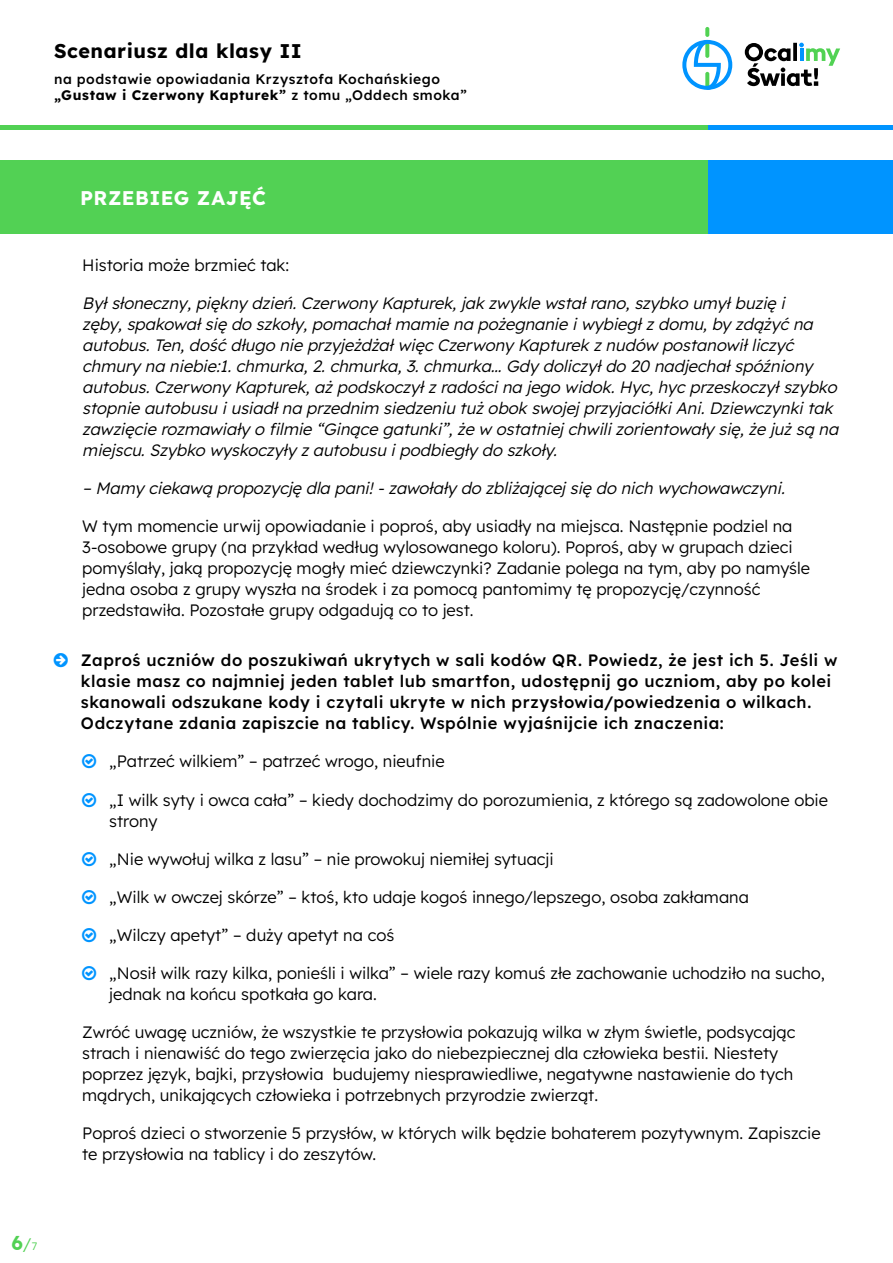
<style>
.page{position:relative;width:893px;height:1263px;background:#fff}
.page>*{position:absolute;margin:0;border:0;box-sizing:border-box;transform-origin:0 0}
.t1{font:700 19.8px "Lexend";letter-spacing:.03em;color:#000}
.t2{font:700 19.8px "Lexend";letter-spacing:.02em;color:#fff}
.t3{font:700 19.8px "Lexend";color:#52d154}
.t4{font:300 16.5px/21px "Lexend";color:#000}
.t5{font:italic 300 16.5px/21px "Lexend";color:#000}
.t6{font:500 16.5px/21px "Lexend";letter-spacing:.03em;color:#000}
.t7{font:500 13.8px/16.5px "Lexend";letter-spacing:.04em;color:#000}
.s1{font-weight:700}
.s2{font-weight:300;font-size:16.8px}
.s3{font-weight:300;font-size:10.8px}
</style>
<div class="page">
<div style="left:0;top:125px;width:893px;height:5px;background:#52d154"></div>
<div style="left:708px;top:125px;width:185px;height:5px;background:#0094ff"></div>
<svg style="left:705px;top:27px;width:4px;height:10px"></svg>
<svg style="left:682px;top:40px;width:50px;height:50px"></svg>
<svg style="left:745px;top:43px;width:95px;height:43px"></svg>
<div style="left:0;top:160px;width:893px;height:74px;background:#52d154"></div>
<div style="left:708px;top:160px;width:185px;height:74px;background:#0094ff"></div>
<p class="t1" style="left:54px;top:37px;width:249px">Scenariusz dla klasy II</p>
<p class="t7" style="left:54px;top:70px;width:414px">na podstawie opowiadania Krzysztofa Kochańskiego <span class="s1">„Gustaw i Czerwony Kapturek”</span> z tomu „Oddech smoka”</p>
<p class="t3" style="left:11px;top:1228px;width:27px">6<span class="s2">/</span><span class="s3">7</span></p>
<p class="t2" style="left:80px;top:184px;width:187px">PRZEBIEG ZAJĘĆ</p>
<p class="t4" style="left:82px;top:253px;width:208px">Historia może brzmieć tak:</p>
<p class="t5" style="left:82px;top:291px;width:762px">Byłsłoneczny,piękny dzień.Czerwony Kapturek,jak zwykle wstałrano,szybko umyłbuzię i zęby,spakowałsię do szkoły,pomachałmamie na pożegnanie iwybiegłzdomu,by zdążyć na autobus.Ten,dość długo nie przyjeżdżałwięc Czerwony Kapturek znudów postanowiłliczyć chmury na niebie:1.chmurka,2.chmurka,3.chmurka… Gdy doliczyłdo 20 nadjechałspóźniony autobus.Czerwony Kapturek,ażpodskoczyłzradościna jego widok.Hyc,hyc przeskoczyłszybko stopnie autobusu iusiadłna przednim siedzeniu tużobok swojej przyjaciółkiAni.Dziewczynkitak zawzięcie rozmawiały o filmie “Ginące gatunki”,że w ostatniej chwilizorientowały się,że jużsą na miejscu.Szybko wyskoczyły zautobusu ipodbiegły do szkoły.</p>
<p class="t5" style="left:82px;top:476px;width:709px">–Mamy ciekawą propozycję dla pani!-zawołały do zbliżającej się do nich wychowawczyni.</p>
<p class="t4" style="left:82px;top:514px;width:729px">W tym momencie urwij opowiadanie i poproś, aby usiadły na miejsca. Następnie podziel na 3-osobowe grupy (na przykład według wylosowanego koloru). Poproś, aby w grupach dzieci pomyślały, jaką propozycję mogły mieć dziewczynki? Zadanie polega na tym, aby po namyśle jedna osoba z grupy wyszła na środek i za pomocą pantomimy tę propozycję/czynność przedstawiła. Pozostałe grupy odgadują co to jest.</p>
<p class="t6" style="left:81px;top:649px;width:758px">Zaproś uczniów do poszukiwań ukrytych w sali kodów QR. Powiedz, że jest ich 5. Jeśli w klasie masz co najmniej jeden tablet lub smartfon, udostępnij go uczniom, aby po kolei skanowali odszukane kody i czytali ukryte w nich przysłowia/powiedzenia o wilkach.<br>Odczytane zdania zapiszcie na tablicy. Wspólnie wyjaśnijcie ich znaczenia:</p>
<p class="t4" style="left:109px;top:750px;width:337px">„Patrzeć wilkiem” – patrzeć wrogo, nieufnie</p>
<p class="t4" style="left:109px;top:788px;width:720px">„I wilk syty i owca cała” – kiedy dochodzimy do porozumienia, z którego są zadowolone obie strony</p>
<p class="t4" style="left:109px;top:847px;width:446px">„Nie wywołuj wilka z lasu” – nie prowokuj niemiłej sytuacji</p>
<p class="t4" style="left:109px;top:885px;width:641px">„Wilk w owczej skórze” – ktoś, kto udaje kogoś innego/lepszego, osoba zakłamana</p>
<p class="t4" style="left:109px;top:923px;width:286px">„Wilczy apetyt” – duży apetyt na coś</p>
<p class="t4" style="left:109px;top:961px;width:717px">„Nosił wilk razy kilka, ponieśli i wilka” – wiele razy komuś złe zachowanie uchodziło na sucho, jednak na końcu spotkała go kara.</p>
<p class="t4" style="left:82px;top:1020px;width:715px">Zwróć uwagę uczniów, że wszystkie te przysłowia pokazują wilka w złym świetle, podsycając strach i nienawiść do tego zwierzęcia jako do niebezpiecznej dla człowieka bestii. Niestety poprzez język, bajki, przysłowia budujemy niesprawiedliwe, negatywne nastawienie do tych mądrych, unikających człowieka i potrzebnych przyrodzie zwierząt.</p>
<p class="t4" style="left:82px;top:1121px;width:740px">Poproś dzieci o stworzenie 5 przysłów, w których wilk będzie bohaterem pozytywnym. Zapiszcie te przysłowia na tablicy i do zeszytów.</p>
</div>
